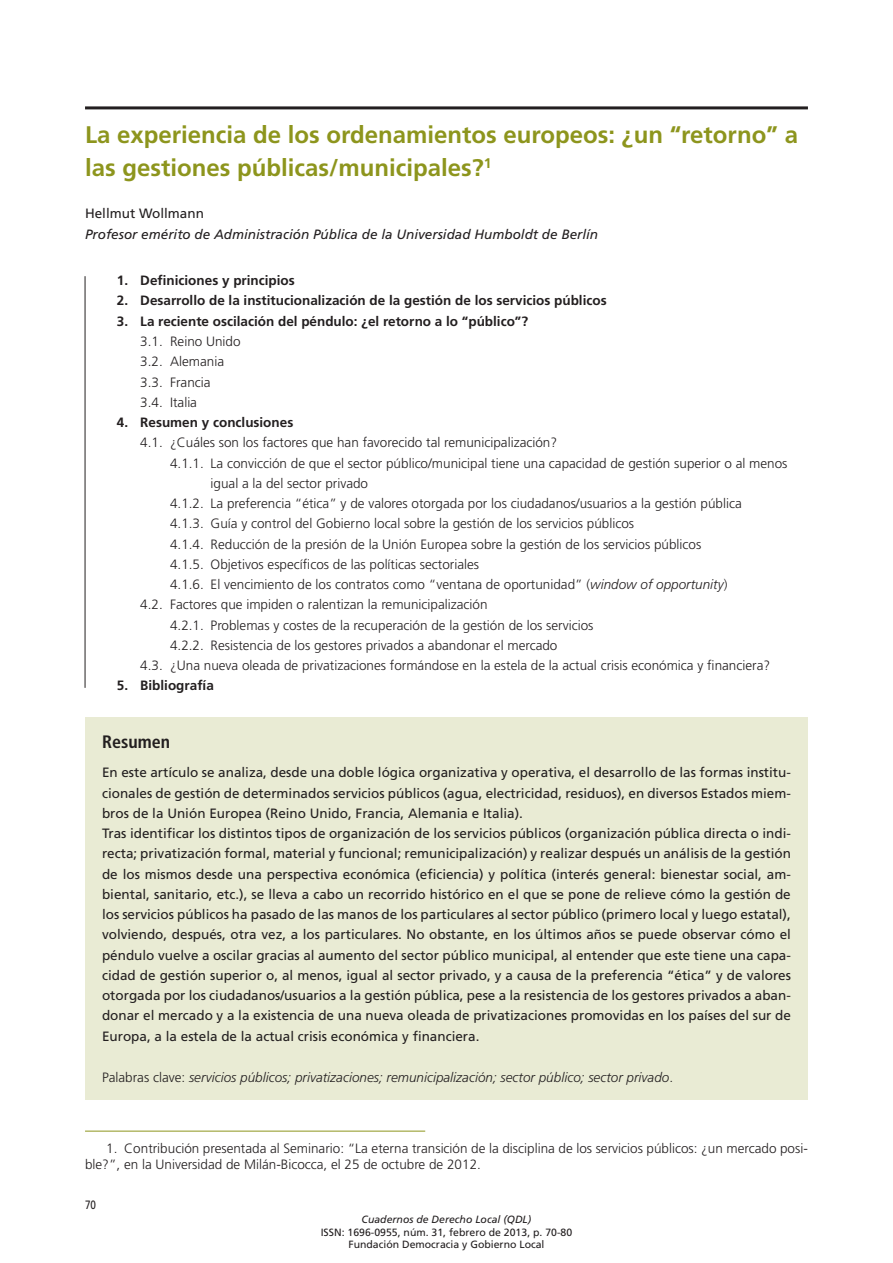
<style>
.page{position:relative;width:893px;height:1263px;background:#fff}
.page>*{position:absolute;margin:0;border:0;box-sizing:border-box;transform-origin:0 0}
.t1{font:700 24px/33px "Frutiger";color:#8d951d}
.t2{font:700 condensed 18px "Frutiger";color:#231f20}
.t3{font:13.5px/20.2px "Frutiger";color:#231f20}
.t4{font:300 13.5px/16.2px "Frutiger";color:#231f20}
.t5{font:700 13.5px/20.2px "Frutiger";color:#231f20}
.t6{font:italic 300 13.5px "Frutiger";color:#231f20}
.t7{font:italic 13.5px/20.5px "Frutiger";color:#231f20}
.t8{font:12.15px "Frutiger";color:#231f20;scale:.82 1}
.t9{font:10.5px/12.6px "Frutiger";color:#231f20;text-align:center}
.s1{font-style:normal}
.s2{font-weight:300}
.s3{font-style:italic}
</style>
<div class="page">
<hr style="left:85px;top:106px;width:723px;height:3px;background:#231f20">
<hr style="left:85px;top:276px;width:1px;height:412px;background:#231f20">
<hr style="left:85px;top:1131px;width:340px;height:1px;background:#8d951d">
<div style="left:85px;top:718px;width:723px;height:382px;background:#e9ebd4"></div>
<p class="t1" style="left:85px;top:119px;width:715px">La experiencia de los ordenamientos europeos: ¿un “retorno” a las gestiones públicas/municipales?<sup>1</sup></p>
<p class="t7" style="left:85px;top:203px;width:515px"><span class="s1">Hellmut Wollmann<br></span>Profesor emérito de Administración Pública de la Universidad Humboldt de Berlín</p>
<p class="t5" style="left:117px;top:270px;width:179px">1. Definiciones y principios</p>
<p class="t5" style="left:117px;top:291px;width:491px">2. Desarrollo de la institucionalización de la gestión de los servicios públicos</p>
<p class="t5" style="left:140px;top:311px;width:389px;text-indent:-23px">3. La reciente oscilación del péndulo: ¿el retorno a lo “público”?<br><span class="s2">3.1. Reino Unido<br>3.2. Alemania<br>3.3. Francia<br>3.4. Italia</span></p>
<p class="t5" style="left:117px;top:412px;width:178px">4. Resumen y conclusiones</p>
<p class="t4" style="left:140px;top:435px;width:418px">4.1. ¿Cuáles son los factores que han favorecido tal remunicipalización?</p>
<p class="t4" style="left:170px;top:455px;width:619px">4.1.1. La convicción de que el sector público/municipal tiene una capacidad de gestión superior o al menos</p>
<p class="t4" style="left:211px;top:475px;width:159px">igual a la del sector privado</p>
<p class="t4" style="left:170px;top:495px;width:573px">4.1.2. La preferencia “ética” y de valores otorgada por los ciudadanos/usuarios a la gestión pública</p>
<p class="t4" style="left:170px;top:516px;width:466px">4.1.3. Guía y control del Gobierno local sobre la gestión de los servicios públicos</p>
<p class="t4" style="left:170px;top:536px;width:533px">4.1.4. Reducción de la presión de la Unión Europea sobre la gestión de los servicios públicos</p>
<p class="t4" style="left:170px;top:556px;width:311px">4.1.5. Objetivos específicos de las políticas sectoriales</p>
<p class="t4" style="left:170px;top:576px;width:559px">4.1.6. El vencimiento de los contratos como “ventana de oportunidad” (<span class="s3">window of opportunity</span>)</p>
<p class="t4" style="left:140px;top:597px;width:349px">4.2. Factores que impiden o ralentizan la remunicipalización</p>
<p class="t4" style="left:170px;top:617px;width:425px">4.2.1. Problemas y costes de la recuperación de la gestión de los servicios</p>
<p class="t4" style="left:170px;top:637px;width:389px">4.2.2. Resistencia de los gestores privados a abandonar el mercado</p>
<p class="t4" style="left:140px;top:657px;width:631px">4.3. ¿Una nueva oleada de privatizaciones formándose en la estela de la actual crisis económica y financiera?</p>
<p class="t5" style="left:117px;top:675px;width:98px">5. Bibliografía</p>
<p class="t2" style="left:102px;top:731px;width:70px">Resumen</p>
<p class="t3" style="left:102px;top:763px;width:690px">En este artículo se analiza, desde una doble lógica organizativa y operativa, el desarrollo de las formas institu&shy;cionales de gestión de determinados servicios públicos (agua, electricidad, residuos), en diversos Estados miem&shy;bros de la Unión Europea (Reino Unido, Francia, Alemania e Italia).<br>Tras identificar los distintos tipos de organización de los servicios públicos (organización pública directa o indi&shy;recta; privatización formal, material y funcional; remunicipalización) y realizar después un análisis de la gestión de los mismos desde una perspectiva económica (eficiencia) y política (interés general: bienestar social, am&shy;biental, sanitario, etc.), se lleva a cabo un recorrido histórico en el que se pone de relieve cómo la gestión de los servicios públicos ha pasado de las manos de los particulares al sector público (primero local y luego estatal), volviendo, después, otra vez, a los particulares. No obstante, en los últimos años se puede observar cómo el péndulo vuelve a oscilar gracias al aumento del sector público municipal, al entender que este tiene una capa&shy;cidad de gestión superior o, al menos, igual al sector privado, y a causa de la preferencia “ética” y de valores otorgada por los ciudadanos/usuarios a la gestión pública, pese a la resistencia de los gestores privados a aban&shy;donar el mercado y a la existencia de una nueva oleada de privatizaciones promovidas en los países del sur de Europa, a la estela de la actual crisis económica y financiera.</p>
<p class="t6" style="left:102px;top:1070px;width:572px"><span class="s1">Palabras clave:</span> servicios públicos; privatizaciones; remunicipalización; sector público; sector privado<span class="s1">.</span></p>
<p class="t4" style="left:85px;top:1140px;width:724px;text-indent:21px">1. Contribución presentada al Seminario: “La eterna transición de la disciplina de los servicios públicos: ¿un mercado posi&shy;ble?”, en la Universidad de Milán-Bicocca, el 25 de octubre de 2012.</p>
<p class="t8" style="left:85px;top:1198px;width:15px">70</p>
<p class="t9" style="left:321px;top:1213px;width:253px"><span class="s3">Cuadernos de Derecho Local (QDL)<br></span>ISSN: 1696-0955, núm. 31, febrero de 2013, p. 70-80<br>Fundación Democracia y Gobierno Local</p>
</div>
